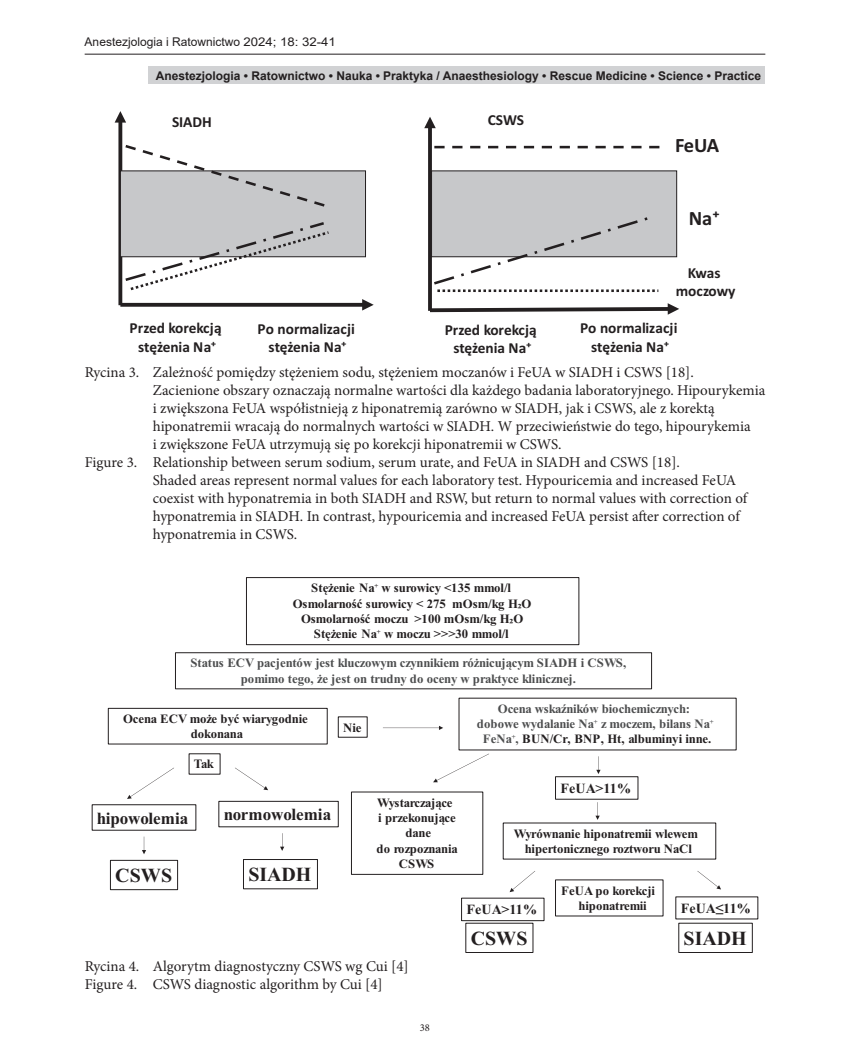
<style>
.page{position:relative;width:851px;height:1063px;background:#fff}
.page>*{position:absolute;margin:0;border:0;box-sizing:border-box;transform-origin:0 0}
.t1{font:700 20.4px "Calibri";letter-spacing:-.02em;color:#231f20}
.t2{font:700 19.95px "Times New Roman";color:#231f20}
.t3{font:700 16.95px "Times New Roman";color:#231f20}
.t4{font:700 15.3px/18.5px "Calibri";letter-spacing:-.005em;color:#231f20;text-align:center}
.t5{font:15px/18px "Minion Pro";color:#231f20}
.t6{font:700 13.95px "Times New Roman";letter-spacing:-.015em;color:#231f20}
.t7{font:700 12.75px/15.3px "Times New Roman";letter-spacing:-.01em;color:#231f20;text-align:center}
.t8{font:700 12.75px/15.3px "Times New Roman";letter-spacing:-.01em;color:#4d4e4f;text-align:center}
.t9{font:700 12px "Arial";color:#231f20}
.t10{font:12px "Arial";color:#231f20}
.t11{font:10.5px "Minion Pro";color:#231f20}
.s1{color:#231f20}
</style>
<div class="page">
<hr style="left:85px;top:54px;width:680px;height:1px;background:#231f20">
<div style="left:148px;top:67px;width:617px;height:17px;background:#d1d2d4"></div>
<svg style="left:115px;top:111px;width:564px;height:204px"></svg>
<div style="left:246px;top:577px;width:333px;height:68px;border:1px solid #231f20"></div>
<div style="left:175px;top:652px;width:477px;height:37px;border:1px solid #231f20"></div>
<div style="left:92px;top:804px;width:104px;height:26px;border:1px solid #231f20"></div>
<div style="left:218px;top:801px;width:120px;height:26px;border:1px solid #231f20"></div>
<div style="left:110px;top:860px;width:68px;height:30px;border:1px solid #231f20"></div>
<div style="left:243px;top:859px;width:75px;height:30px;border:1px solid #231f20"></div>
<div style="left:555px;top:776px;width:83px;height:23px;border:1px solid #231f20"></div>
<div style="left:461px;top:898px;width:83px;height:23px;border:1px solid #231f20"></div>
<div style="left:678px;top:923px;width:74px;height:30px;border:1px solid #231f20"></div>
<div style="left:465px;top:923px;width:68px;height:30px;border:1px solid #231f20"></div>
<div style="left:351px;top:792px;width:132px;height:83px;border:1px solid #231f20"></div>
<div style="left:108px;top:708px;width:219px;height:36px;border:1px solid #231f20"></div>
<svg style="left:383px;top:726px;width:60px;height:4px"></svg>
<svg style="left:127px;top:768px;width:47px;height:31px"></svg>
<svg style="left:596px;top:756px;width:4px;height:18px"></svg>
<svg style="left:509px;top:871px;width:26px;height:21px"></svg>
<svg style="left:697px;top:871px;width:24px;height:18px"></svg>
<svg style="left:235px;top:768px;width:33px;height:22px"></svg>
<svg style="left:433px;top:754px;width:56px;height:28px"></svg>
<svg style="left:595px;top:802px;width:4px;height:18px"></svg>
<svg style="left:280px;top:833px;width:4px;height:18px"></svg>
<svg style="left:142px;top:837px;width:4px;height:17px"></svg>
<p class="t10" style="left:85px;top:33px;width:253px">Anestezjologia i Ratownictwo 2024; 18: 32-41</p>
<p class="t9" style="left:156px;top:67px;width:606px">Anestezjologia • Ratownictwo • Nauka • Praktyka / Anaesthesiology • Rescue Medicine • Science • Practice</p>
<p class="t4" style="left:172px;top:113px;width:41px">SIADH</p>
<p class="t4" style="left:487px;top:111px;width:38px">CSWS</p>
<h1 class="t1" style="left:675px;top:131px;width:46px">FeUA</h1>
<h1 class="t1" style="left:689px;top:203px;width:32px">Na⁺</h1>
<p class="t4" style="left:676px;top:263px;width:61px">Kwas moczowy</p>
<p class="t4" style="left:257px;top:319px;width:99px">Po normalizacji stężenia Na⁺</p>
<p class="t4" style="left:580px;top:319px;width:99px">Po normalizacji stężenia Na⁺</p>
<p class="t5" style="left:85px;top:363px;width:610px">Rycina 3. Zależność pomiędzy stężeniem sodu, stężeniem moczanów i FeUA w SIADH i CSWS [18].</p>
<p class="t5" style="left:153px;top:381px;width:614px">Zacienione obszary oznaczają normalne wartości dla każdego badania laboratoryjnego. Hipourykemia</p>
<p class="t5" style="left:153px;top:399px;width:563px">i zwiększona FeUA współistnieją z hiponatremią zarówno w SIADH, jak i CSWS, ale z korektą</p>
<p class="t5" style="left:153px;top:417px;width:599px">hiponatremii wracają do normalnych wartości w SIADH. W przeciwieństwie do tego, hipourykemia</p>
<p class="t5" style="left:153px;top:435px;width:410px">i zwiększone FeUA utrzymują się po korekcji hiponatremii w CSWS.</p>
<p class="t5" style="left:85px;top:453px;width:596px">Figure 3. Relationship between serum sodium, serum urate, and FeUA in SIADH and CSWS [18].</p>
<p class="t5" style="left:153px;top:471px;width:585px">Shaded areas represent normal values for each laboratory test. Hypouricemia and increased FeUA</p>
<p class="t5" style="left:153px;top:489px;width:596px">coexist with hyponatremia in both SIADH and RSW, but return to normal values with correction of</p>
<p class="t5" style="left:153px;top:507px;width:588px">hyponatremia in SIADH. In contrast, hypouricemia and increased FeUA persist after correction of</p>
<p class="t5" style="left:153px;top:525px;width:146px">hyponatremia in CSWS.</p>
<p class="t4" style="left:129px;top:319px;width:94px">Przed korekcją stężenia Na⁺</p>
<p class="t4" style="left:445px;top:320px;width:94px">Przed korekcją stężenia Na⁺</p>
<p class="t7" style="left:293px;top:580px;width:240px">Stężenie Na⁺ w surowicy &lt;135 mmol/l Osmolarność surowicy &lt; 275 mOsm/kg H₂O Osmolarność moczu &gt;100 mOsm/kg H₂O Stężenie Na⁺ w moczu &gt;&gt;&gt;30 mmol/l</p>
<p class="t8" style="left:190px;top:655px;width:437px">Status ECV pacjentów jest kluczowym czynnikiem różnicującym SIADH i CSWS, pomimo tego, że jest on trudny do oceny w praktyce klinicznej.</p>
<p class="t7" style="left:123px;top:711px;width:186px">Ocena ECV może być wiarygodnie dokonana</p>
<p class="t7" style="left:194px;top:756px;width:22px">Tak</p>
<p class="t7" style="left:343px;top:719px;width:20px">Nie</p>
<p class="t3" style="left:97px;top:806px;width:93px">hipowolemia</p>
<p class="t3" style="left:224px;top:802px;width:109px">normowolemia</p>
<h2 class="t2" style="left:115px;top:861px;width:58px">CSWS</h2>
<h2 class="t2" style="left:248px;top:860px;width:65px">SIADH</h2>
<p class="t7" style="left:376px;top:794px;width:83px">Wystarczające i przekonujące dane<br>do rozpoznania<br>CSWS</p>
<p class="t5" style="left:85px;top:957px;width:325px">Rycina 4. Algorytm diagnostyczny CSWS wg Cui [4]<br>Figure 4. CSWS diagnostic algorithm by Cui [4]</p>
<p class="t8" style="left:477px;top:700px;width:238px">Ocena wskaźników biochemicznych: dobowe wydalanie Na⁺ z moczem, bilans Na⁺<br>FeNa⁺, <span class="s1">BUN/Cr, BNP, Ht, albuminyi inne.</span></p>
<p class="t6" style="left:560px;top:778px;width:72px">FeUA&gt;11%</p>
<p class="t7" style="left:514px;top:825px;width:186px">Wyrównanie hiponatremii wlewem hipertonicznego roztworu NaCl</p>
<p class="t7" style="left:578px;top:882px;width:78px;text-align:left;text-indent:-18px">FeUA po korekcji hiponatremii</p>
<p class="t6" style="left:466px;top:899px;width:72px">FeUA&gt;11%</p>
<p class="t6" style="left:680px;top:898px;width:72px">FeUA≤11%</p>
<h2 class="t2" style="left:470px;top:924px;width:58px">CSWS</h2>
<h2 class="t2" style="left:683px;top:924px;width:65px">SIADH</h2>
<p class="t11" style="left:420px;top:1021px;width:12px">38</p>
</div>
